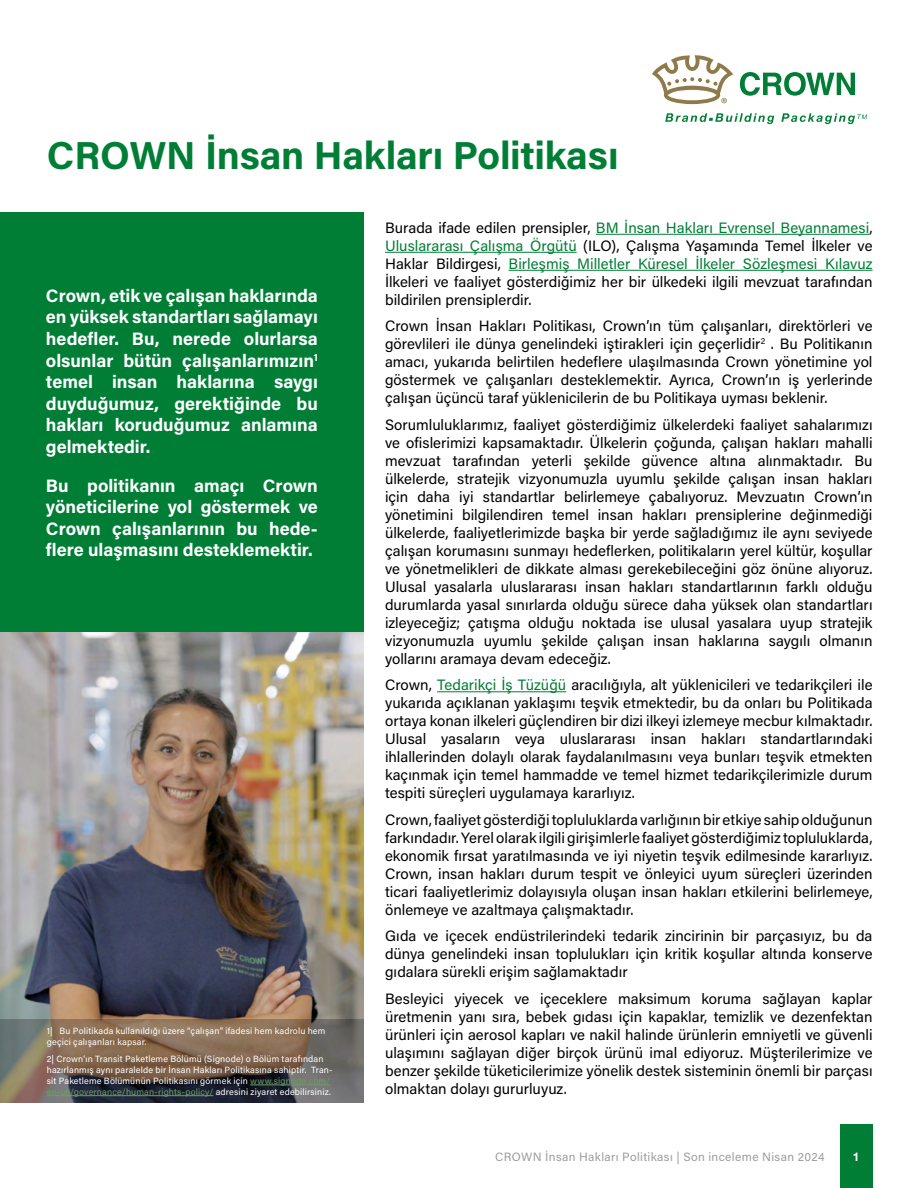
<style>
.page{position:relative;width:918px;height:1188px;background:#fff}
.page>*{position:absolute;margin:0;border:0;box-sizing:border-box;transform-origin:0 0}
.t1{font:700 39px "Acumin Pro";letter-spacing:-.005em;color:#007e36}
.t2{font:700 18px/21.6px "Acumin Pro";color:#fff;text-align:justify}
.t3{font:15px/18px "Acumin Pro";color:#000;text-align:justify}
.t4{font:12px "Acumin Pro";letter-spacing:.03em;color:#9d9d9c}
.t5{font:700 12px "Helvetica Neue LT Std";color:#fff}
.t6{font:9px/10.8px "Acumin Pro";letter-spacing:.02em;color:#fff}
.s1{color:#6c9d65}
.s2{color:#007e36}
</style>
<div class="page">
<div style="left:840px;top:1124px;width:33px;height:64px;background:#007e36"></div>
<img style="left:0;top:632px;width:364px;height:388px">
<div style="left:0;top:213px;width:364px;height:419px;background:#007e36"></div>
<hr style="left:596px;top:234px;width:273px;height:1px;background:#007e36">
<hr style="left:385px;top:252px;width:192px;height:1px;background:#007e36">
<hr style="left:509px;top:270px;width:364px;height:1px;background:#007e36">
<hr style="left:437px;top:691px;width:129px;height:1px;background:#007e36">
<svg style="left:652px;top:55px;width:81px;height:49px"></svg>
<svg style="left:740px;top:72px;width:115px;height:24px"></svg>
<svg style="left:665px;top:113px;width:109px;height:11px"></svg>
<svg style="left:781px;top:113px;width:86px;height:11px"></svg>
<svg style="left:0;top:1020px;width:364px;height:83px;background:#6c5e53"></svg>
<hr style="left:250px;top:1085px;width:80px;height:1px;background:#6c9d65">
<hr style="left:47px;top:1095px;width:166px;height:1px;background:#6c9d65">
<h1 class="t1" style="left:47px;top:127px;width:573px">CROWN İnsan Hakları Politikası</h1>
<p class="t2" style="left:46px;top:284px;width:273px">Crown, etik ve çalışan haklarında en yüksek standartları sağlamayı hedefler. Bu, nerede olurlarsa olsunlar bütün çalışanlarımızın<sup>1 </sup>temel insan haklarına saygı duyduğumuz, gerektiğinde bu hakları koruduğumuz anlamına gelmektedir.</p>
<p class="t2" style="left:46px;top:474px;width:273px">Bu politikanın amaçı Crown yöneticilerine yol göstermek ve Crown çalışanlarının bu hede&shy;flere ulaşmasını desteklemektir.</p>
<p class="t6" style="left:47px;top:1025px;width:280px">1| Bu Politikada kullanıldığı üzere “çalışan” ifadesi hem kadrolu hem geçici çalışanları kapsar.</p>
<p class="t6" style="left:47px;top:1053px;width:287px">2| Crown’ın Transit Paketleme Bölümü (Signode) o Bölüm tarafından hazırlanmış aynı paralelde bir İnsan Hakları Politikasına sahiptir. Tran&shy;sit Paketleme Bölümünün Politikasını görmek için <span class="s1">www.signode.com/ en-us/governance/human-rights-policy/</span> adresini ziyaret edebilirsiniz.</p>
<p class="t3" style="left:385px;top:218px;width:489px">Burada ifade edilen prensipler, <span class="s2">BM İnsan Hakları Evrensel Beyannamesi</span>, <span class="s2">Uluslararası Çalışma Örgütü</span> (ILO), Çalışma Yaşamında Temel İlkeler ve Haklar Bildirgesi, <span class="s2">Birleşmiş Milletler Küresel İlkeler Sözleşmesi Kılavuz </span>İlkeleri ve faaliyet gösterdiğimiz her bir ülkedeki ilgili mevzuat tarafından bildirilen prensiplerdir.</p>
<p class="t3" style="left:385px;top:316px;width:489px">Crown İnsan Hakları Politikası, Crown’ın tüm çalışanları, direktörleri ve görevlileri ile dünya genelindeki iştirakleri için geçerlidir<sup>2</sup> . Bu Politikanın amacı, yukarıda belirtilen hedeflere ulaşılmasında Crown yönetimine yol göstermek ve çalışanları desteklemektir. Ayrıca, Crown’ın iş yerlerinde çalışan üçüncü taraf yüklenicilerin de bu Politikaya uyması beklenir.</p>
<p class="t3" style="left:385px;top:415px;width:489px">Sorumluluklarımız, faaliyet gösterdiğimiz ülkelerdeki faaliyet sahalarımızı ve ofislerimizi kapsamaktadır. Ülkelerin çoğunda, çalışan hakları mahalli mevzuat tarafından yeterli şekilde güvence altına alınmaktadır. Bu ülkelerde, stratejik vizyonumuzla uyumlu şekilde çalışan insan hakları için daha iyi standartlar belirlemeye çabalıyoruz. Mevzuatın Crown’ın yönetimini bilgilendiren temel insan hakları prensiplerine değinmediği ülkelerde, faaliyetlerimizde başka bir yerde sağladığımız ile aynı seviyede çalışan korumasını sunmayı hedeflerken, politikaların yerel kültür, koşullar ve yönetmelikleri de dikkate alması gerekebileceğini göz önüne alıyoruz.<br>Ulusal yasalarla uluslararası insan hakları standartlarının farklı olduğu durumlarda yasal sınırlarda olduğu sürece daha yüksek olan standartları izleyeceğiz; çatışma olduğu noktada ise ulusal yasalara uyup stratejik vizyonumuzla uyumlu şekilde çalışan insan haklarına saygılı olmanın yollarını aramaya devam edeceğiz.</p>
<p class="t3" style="left:385px;top:675px;width:489px">Crown, <span class="s2">Tedarikçi İş Tüzüğü</span> aracılığıyla, alt yüklenicileri ve tedarikçileri ile yukarıda açıklanan yaklaşımı teşvik etmektedir, bu da onları bu Politikada ortaya konan ilkeleri güçlendiren bir dizi ilkeyi izlemeye mecbur kılmaktadır.<br>Ulusal yasaların veya uluslararası insan hakları standartlarındaki ihlallerinden dolaylı olarak faydalanılmasını veya bunları teşvik etmekten kaçınmak için temel hammadde ve temel hizmet tedarikçilerimizle durum tespiti süreçleri uygulamaya kararlıyız.</p>
<p class="t3" style="left:385px;top:810px;width:489px">Crown, faaliyet gösterdiği topluluklarda varlığının bir etkiye sahip olduğunun farkındadır. Yerel olarak ilgili girişimlerle faaliyet gösterdiğimiz topluluklarda, ekonomik fırsat yaratılmasında ve iyi niyetin teşvik edilmesinde kararlıyız.<br>Crown, insan hakları durum tespit ve önleyici uyum süreçleri üzerinden ticari faaliyetlerimiz dolayısıyla oluşan insan hakları etkilerini belirlemeye, önlemeye ve azaltmaya çalışmaktadır.</p>
<p class="t3" style="left:385px;top:926px;width:489px">Gıda ve içecek endüstrilerindeki tedarik zincirinin bir parçasıyız, bu da dünya genelindeki insan toplulukları için kritik koşullar altında konserve gıdalara sürekli erişim sağlamaktadır</p>
<p class="t3" style="left:385px;top:989px;width:489px">Besleyici yiyecek ve içeceklere maksimum koruma sağlayan kaplar üretmenin yanı sıra, bebek gıdası için kapaklar, temizlik ve dezenfektan ürünleri için aerosol kapları ve nakil halinde ürünlerin emniyetli ve güvenli ulaşımını sağlayan diğer birçok ürünü imal ediyoruz. Müşterilerimize ve benzer şekilde tüketicilerimize yönelik destek sisteminin önemli bir parçası olmaktan dolayı gururluyuz.</p>
<p class="t4" style="left:495px;top:1149px;width:331px">CROWN İnsan Hakları Politikası | Son inceleme Nisan 2024</p>
<p class="t5" style="left:853px;top:1150px;width:8px">1</p>
</div>
